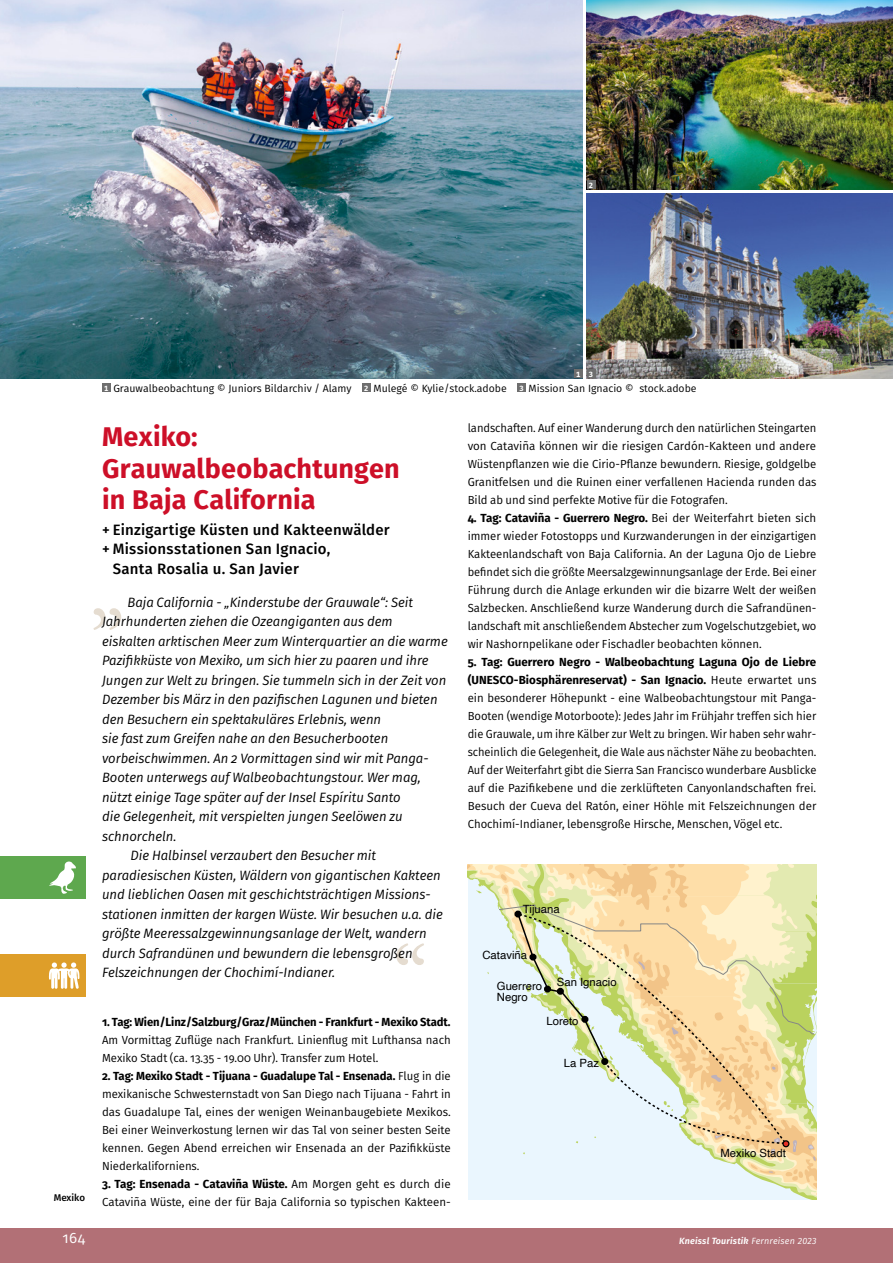
<style>
.page{position:relative;width:893px;height:1263px;background:#fff}
.page>*{position:absolute;margin:0;border:0;box-sizing:border-box;transform-origin:0 0}
._01a_Überschrift_1_R{font:700 27px "Fira Sans";letter-spacing:.005em;color:#cd0f28}
.t1{font:500 15px/19.5px "Fira Sans";letter-spacing:.015em;color:#000}
.Pagina_rb{font:15px "Fira Sans";color:#fff}
._01d_Einleitungstext{font:italic 13.5px/19.5px "Fira Sans";color:#000}
._02_Reiseverlauf{font:11.7px/18px "Fira Sans";color:#000;text-align:justify}
._02_Reiseverlauf-2{font:11.7px/18px "Fira Sans";color:#000;text-align:justify;scale:.96 1}
.t2{font:11.4px/11.4px "Helvetica";color:#000}
._04_Bildlegende__Bil{font:10.5px "Fira Sans";color:#000}
.Rubrik_b{font:500 9.75px "Fira Sans";letter-spacing:-.005em;color:#000}
.Fusszeile_bold_itali{font:italic 600 9px "Fira Sans";letter-spacing:.02em;color:#fff}
.t3{font:700 7.5px "Fira Sans";color:#fff}
.s1{font-weight:700}
.s2{font-weight:400}
</style>
<div class="page">
<svg style="left:396px;top:943px;width:28px;height:22px"></svg>
<svg style="left:93px;top:608px;width:28px;height:22px"></svg>
<div style="left:0;top:1229px;width:893px;height:34px;background:#b27076"></div>
<div style="left:0;top:856px;width:85px;height:43px;background:#5ea84e"></div>
<svg style="left:49px;top:861px;width:27px;height:33px"></svg>
<div style="left:0;top:954px;width:85px;height:43px;background:#de9e29"></div>
<svg style="left:49px;top:962px;width:30px;height:27px"></svg>
<img style="left:587px;top:193px;width:306px;height:185px">
<img style="left:587px;top:0;width:306px;height:189px">
<div style="left:102px;top:384px;width:9px;height:8px;background:#6e6e6e"></div>
<div style="left:362px;top:384px;width:9px;height:8px;background:#6e6e6e"></div>
<div style="left:517px;top:384px;width:9px;height:8px;background:#6e6e6e"></div>
<img style="left:0;top:0;width:583px;height:378px">
<div style="left:574px;top:369px;width:9px;height:9px;background:#6e6e6e"></div>
<div style="left:587px;top:180px;width:8px;height:9px;background:#6e6e6e"></div>
<svg style="left:468px;top:864px;width:348px;height:336px;background:#eae7ca"></svg>
<div style="left:587px;top:369px;width:8px;height:9px;background:#6e6e6e"></div>
<p class="t3" style="left:589px;top:179px;width:6px">2</p>
<p class="t3" style="left:576px;top:368px;width:6px">1</p>
<p class="t3" style="left:589px;top:368px;width:5px">3</p>
<p class="Rubrik_b" style="left:54px;top:1190px;width:33px">Mexiko</p>
<p class="t3" style="left:104px;top:382px;width:6px">1</p>
<p class="_04_Bildlegende__Bil" style="left:113px;top:381px;width:240px">Grauwalbeobachtung © Juniors Bildarchiv / Alamy</p>
<p class="t3" style="left:364px;top:382px;width:6px">2</p>
<p class="_04_Bildlegende__Bil" style="left:373px;top:381px;width:135px">Mulegé © Kylie/stock.adobe</p>
<p class="t3" style="left:519px;top:382px;width:5px">3</p>
<p class="_04_Bildlegende__Bil" style="left:529px;top:381px;width:170px">Mission San Ignacio © stock.adobe</p>
<p class="_01a_Überschrift_1_R" style="left:102px;top:414px;width:97px">Mexiko:</p>
<p class="_01a_Überschrift_1_R" style="left:102px;top:446px;width:299px">Grauwalbeobachtungen</p>
<p class="_01a_Überschrift_1_R" style="left:102px;top:477px;width:215px">in Baja California</p>
<p class="t1" style="left:102px;top:519px;width:289px">+ Einzigartige Küsten und Kakteenwälder</p>
<p class="t1" style="left:113px;top:538px;width:219px;text-indent:-11px">+ Missionsstationen San Ignacio,<br>Santa Rosalia u. San Javier</p>
<p class="_01d_Einleitungstext" style="left:102px;top:592px;width:347px;text-indent:26px">Baja California - „Kinderstube der Grauwale“: Seit Jahrhunderten ziehen die Ozeangiganten aus dem eiskalten arktischen Meer zum Winterquartier an die warme Pazifikküste von Mexiko, um sich hier zu paaren und ihre Jungen zur Welt zu bringen. Sie tummeln sich in der Zeit von Dezember bis März in den pazifischen Lagunen und bieten den Besuchern ein spektakuläres Erlebnis, wenn<br>sie fast zum Greifen nahe an den Besucherbooten vorbeischwimmen. An 2 Vormittagen sind wir mit Panga-Booten unterwegs auf Walbeobachtungstour. Wer mag, nützt einige Tage später auf der Insel Espíritu Santo<br>die Gelegenheit, mit verspielten jungen Seelöwen zu schnorcheln.</p>
<p class="_01d_Einleitungstext" style="left:102px;top:845px;width:342px;text-indent:28px">Die Halbinsel verzaubert den Besucher mit paradiesischen Küsten, Wäldern von gigantischen Kakteen und lieblichen Oasen mit geschichtsträchtigen Missions&shy;stationen inmitten der kargen Wüste. Wir besuchen u.a. die größte Meeressalzgewinnungsanlage der Welt, wandern durch Safrandünen und bewundern die lebensgroßen Felszeichnungen der Chochimí-Indianer.</p>
<p class="_02_Reiseverlauf" style="left:102px;top:1013px;width:350px"><span class="s1">1. Tag: Wien/Linz/Salzburg/Graz/München - Frankfurt - Mexiko Stadt.<br></span>Am Vormittag Zuflüge nach Frankfurt. Linienflug mit Lufthansa nach Mexiko Stadt (ca. 13.35 - 19.00 Uhr). Transfer zum Hotel.</p>
<p class="_02_Reiseverlauf" style="left:102px;top:1067px;width:350px"><span class="s1">2. Tag: Mexiko Stadt - Tijuana - Guadalupe Tal - Ensenada.</span> Flug in die mexikanische Schwesternstadt von San Diego nach Tijuana - Fahrt in das Guadalupe Tal, eines der wenigen Weinanbaugebiete Mexikos.<br>Bei einer Weinverkostung lernen wir das Tal von seiner besten Seite kennen. Gegen Abend erreichen wir Ensenada an der Pazifikküste Niederkaliforniens.</p>
<p class="_02_Reiseverlauf" style="left:102px;top:1175px;width:350px"><span class="s1">3. Tag: Ensenada - Cataviña Wüste.</span> Am Morgen geht es durch die<br>Cataviña Wüste, eine der für Baja California so typischen Kakteen-</p>
<p class="_02_Reiseverlauf-2" style="left:468px;top:419px;width:365px">landschaften. Auf einer Wanderung durch den natürlichen Steingarten von Cataviña können wir die riesigen Cardón-Kakteen und andere Wüstenpflanzen wie die Cirio-Pflanze bewundern. Riesige, goldgelbe Granitfelsen und die Ruinen einer verfallenen Hacienda runden das Bild ab und sind perfekte Motive für die Fotografen.</p>
<p class="_02_Reiseverlauf" style="left:468px;top:509px;width:350px;text-align:left"><span class="s1">4. Tag: Cataviña - Guerrero Negro.</span> Bei der Weiterfahrt bieten sich immer wieder Fotostopps und Kurzwanderungen in der einzigartigen Kakteenlandschaft von Baja California. An der Laguna Ojo de Liebre befindet sich die größte Meersalzgewinnungsanlage der Erde. Bei einer Führung durch die Anlage erkunden wir die bizarre Welt der weißen Salzbecken. Anschließend kurze Wanderung durch die Safrandünen&shy;landschaft mit anschließendem Abstecher zum Vogelschutzgebiet, wo wir Nashornpelikane oder Fischadler beobachten können.</p>
<p class="_02_Reiseverlauf" style="left:468px;top:653px;width:350px"><span class="s1">5. Tag: Guerrero Negro - Walbeobachtung Laguna Ojo de Liebre (UNESCO-Biosphärenreservat) - San Ignacio.</span> Heute erwartet uns ein besonderer Höhepunkt - eine Walbeobachtungstour mit Panga-Booten (wendige Motorboote): Jedes Jahr im Frühjahr treffen sich hier die Grauwale, um ihre Kälber zur Welt zu bringen. Wir haben sehr wahr&shy;scheinlich die Gelegenheit, die Wale aus nächster Nähe zu beobachten.<br>Auf der Weiterfahrt gibt die Sierra San Francisco wunderbare Ausblicke auf die Pazifikebene und die zerklüfteten Canyonlandschaften frei.<br>Besuch der Cueva del Ratón, einer Höhle mit Felszeichnungen der Chochimí-Indianer, lebensgroße Hirsche, Menschen, Vögel etc.</p>
<p class="t2" style="left:523px;top:904px;width:39px">Tijuana</p>
<p class="t2" style="left:482px;top:949px;width:46px">Cataviña</p>
<p class="t2" style="left:497px;top:980px;width:47px">Guerrero<br>Negro</p>
<p class="t2" style="left:557px;top:977px;width:61px">San Ignacio</p>
<p class="t2" style="left:546px;top:1015px;width:34px">Loreto</p>
<p class="t2" style="left:564px;top:1057px;width:37px">La Paz</p>
<p class="t2" style="left:720px;top:1148px;width:67px">Mexiko Stadt</p>
<p class="Pagina_rb" style="left:62px;top:1227px;width:24px">164</p>
<p class="Fusszeile_bold_itali" style="left:679px;top:1233px;width:139px">Kneissl Touristik <span class="s2">Fernreisen 2023</span></p>
</div>
